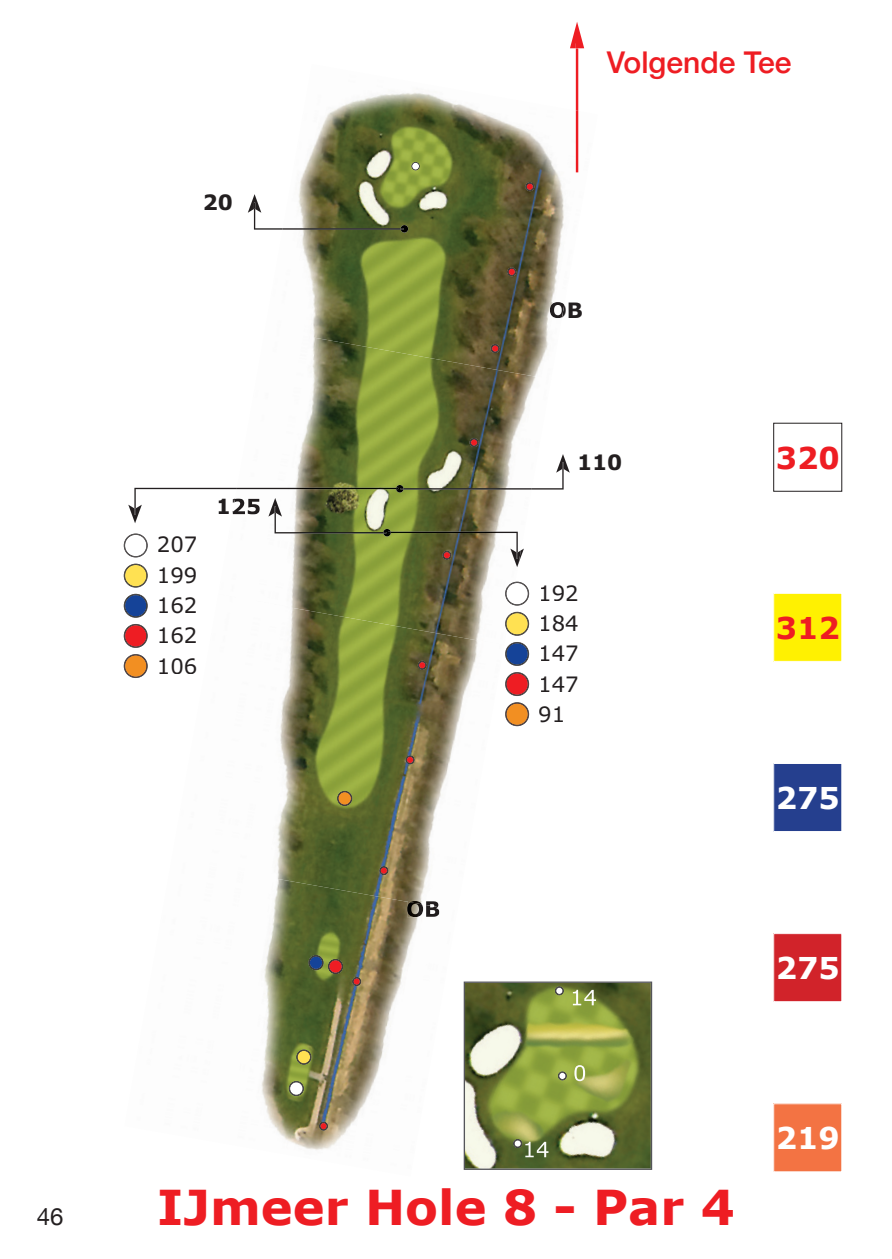
<style>
.page{position:relative;width:892px;height:1259px;background:#fff}
.page>*{position:absolute;margin:0;border:0;box-sizing:border-box;transform-origin:0 0}
.t1{font:700 48px "Verdana";color:#ee1d23}
.t2{font:500 30px "Helvetica Neue";color:#ee1d23}
.t3{font:700 30px "Verdana";color:#fff}
.t4{font:700 30px "Verdana";color:#ee1d23}
.t5{font:600 25.5px "Myriad Pro";color:#ee1d23}
.t6{font:24px "Helvetica Neue";color:#231f20}
.t7{font:21.3px/30.3px "Verdana";color:#231f20;text-align:justify}
.t8{font:700 21.3px "Verdana";color:#231f20}
</style>
<div class="page">
<div style="left:773px;top:1103px;width:68px;height:68px;background:#f37343"></div>
<div style="left:773px;top:1103px;width:68px;height:69px;border:1px solid #fff"></div>
<div style="left:773px;top:933px;width:68px;height:68px;background:#d1232a"></div>
<div style="left:773px;top:933px;width:68px;height:69px;border:1px solid #fff"></div>
<div style="left:773px;top:763px;width:68px;height:68px;background:#253f8e"></div>
<div style="left:773px;top:763px;width:68px;height:69px;border:1px solid #fff"></div>
<div style="left:773px;top:593px;width:68px;height:68px;background:#fff101"></div>
<div style="left:773px;top:593px;width:68px;height:69px;border:1px solid #fff"></div>
<img style="left:298px;top:64px;width:281px;height:265px">
<img style="left:218px;top:329px;width:333px;height:296px">
<img style="left:218px;top:595px;width:286px;height:265px">
<img style="left:261px;top:860px;width:179px;height:290px">
<svg style="left:463px;top:981px;width:189px;height:189px;background:#879352"></svg>
<img style="left:574px;top:1065px;width:11px;height:16px">
<img style="left:572px;top:989px;width:24px;height:16px">
<img style="left:525px;top:1141px;width:23px;height:16px">
<img style="left:283px;top:228px;width:117px;height:2px">
<svg style="left:400px;top:225px;width:8px;height:8px"></svg>
<svg style="left:248px;top:194px;width:35px;height:36px"></svg>
<img style="left:549px;top:302px;width:15px;height:16px">
<img style="left:407px;top:901px;width:32px;height:16px">
<svg style="left:525px;top:182px;width:9px;height:9px"></svg>
<svg style="left:526px;top:184px;width:7px;height:6px"></svg>
<svg style="left:507px;top:267px;width:9px;height:9px"></svg>
<svg style="left:490px;top:344px;width:9px;height:9px"></svg>
<div style="left:492px;top:345px;width:6px;height:7px;background:#ee1d23;border-radius:50%"></div>
<svg style="left:469px;top:438px;width:9px;height:9px"></svg>
<div style="left:470px;top:439px;width:7px;height:7px;background:#5b3a3b;border-radius:50%"></div>
<div style="left:471px;top:439px;width:6px;height:7px;background:#ee1d23;border-radius:50%"></div>
<svg style="left:442px;top:553px;width:9px;height:6px"></svg>
<svg style="left:443px;top:552px;width:7px;height:6px"></svg>
<svg style="left:417px;top:661px;width:9px;height:8px"></svg>
<svg style="left:405px;top:755px;width:9px;height:9px"></svg>
<svg style="left:379px;top:866px;width:9px;height:9px"></svg>
<svg style="left:380px;top:867px;width:7px;height:6px"></svg>
<svg style="left:352px;top:977px;width:9px;height:9px"></svg>
<svg style="left:319px;top:1121px;width:9px;height:9px"></svg>
<svg style="left:411px;top:162px;width:8px;height:8px"></svg>
<svg style="left:412px;top:163px;width:7px;height:7px"></svg>
<svg style="left:124px;top:533px;width:24px;height:24px"></svg>
<svg style="left:124px;top:563px;width:24px;height:24px"></svg>
<svg style="left:124px;top:594px;width:24px;height:24px"></svg>
<svg style="left:124px;top:624px;width:24px;height:24px"></svg>
<svg style="left:124px;top:654px;width:24px;height:24px"></svg>
<img style="left:403px;top:488px;width:128px;height:1px">
<svg style="left:531px;top:454px;width:38px;height:35px"></svg>
<img style="left:237px;top:488px;width:159px;height:1px">
<svg style="left:396px;top:485px;width:7px;height:7px"></svg>
<svg style="left:128px;top:488px;width:109px;height:35px"></svg>
<img style="left:337px;top:791px;width:15px;height:15px">
<svg style="left:338px;top:791px;width:13px;height:14px"></svg>
<img style="left:308px;top:955px;width:15px;height:15px">
<img style="left:296px;top:1049px;width:15px;height:15px">
<svg style="left:297px;top:1050px;width:13px;height:14px"></svg>
<img style="left:289px;top:1081px;width:15px;height:15px">
<svg style="left:289px;top:1081px;width:14px;height:14px"></svg>
<img style="left:328px;top:959px;width:15px;height:15px">
<svg style="left:309px;top:956px;width:33px;height:17px"></svg>
<svg style="left:505px;top:581px;width:24px;height:24px"></svg>
<svg style="left:505px;top:612px;width:24px;height:24px"></svg>
<svg style="left:505px;top:642px;width:24px;height:24px"></svg>
<svg style="left:505px;top:672px;width:24px;height:24px"></svg>
<svg style="left:505px;top:702px;width:24px;height:24px"></svg>
<img style="left:268px;top:498px;width:14px;height:18px">
<img style="left:274px;top:512px;width:109px;height:21px">
<svg style="left:274px;top:506px;width:2px;height:7px"></svg>
<img style="left:510px;top:553px;width:10px;height:14px">
<img style="left:390px;top:532px;width:127px;height:21px">
<svg style="left:383px;top:529px;width:7px;height:7px"></svg>
<svg style="left:516px;top:548px;width:7px;height:15px"></svg>
<img style="left:232px;top:498px;width:28px;height:16px">
<hr style="left:575px;top:48px;width:3px;height:63px;background:#ee1d23">
<img style="left:575px;top:111px;width:3px;height:61px">
<svg style="left:570px;top:22px;width:14px;height:26px"></svg>
<p class="t6" style="left:37px;top:1199px;width:28px">46</p>
<p class="t8" style="left:203px;top:189px;width:32px">20</p>
<p class="t7" style="left:157px;top:530px;width:42px">207<br>199<br>162<br>162<br>106</p>
<p class="t8" style="left:216px;top:492px;width:47px">125</p>
<p class="t5" style="left:590px;top:44px;width:149px">Volgende Tee</p>
<h2 class="t2" style="left:606px;top:38px;width:186px">Volgende Tee</h2>
<p class="t8" style="left:548px;top:296px;width:36px">OB</p>
<p class="t8" style="left:576px;top:449px;width:47px">110</p>
<p class="t7" style="left:538px;top:578px;width:42px">192<br>184<br>147<br>147<br>91</p>
<h2 class="t4" style="left:775px;top:438px;width:65px">320</h2>
<h2 class="t4" style="left:775px;top:608px;width:65px">312</h2>
<h2 class="t3" style="left:775px;top:778px;width:65px">275</h2>
<h2 class="t3" style="left:775px;top:948px;width:65px">275</h2>
<h2 class="t3" style="left:775px;top:1118px;width:65px">219</h2>
<h1 class="t1" style="left:157px;top:1176px;width:579px">IJmeer Hole 8 - Par 4</h1>
</div>
